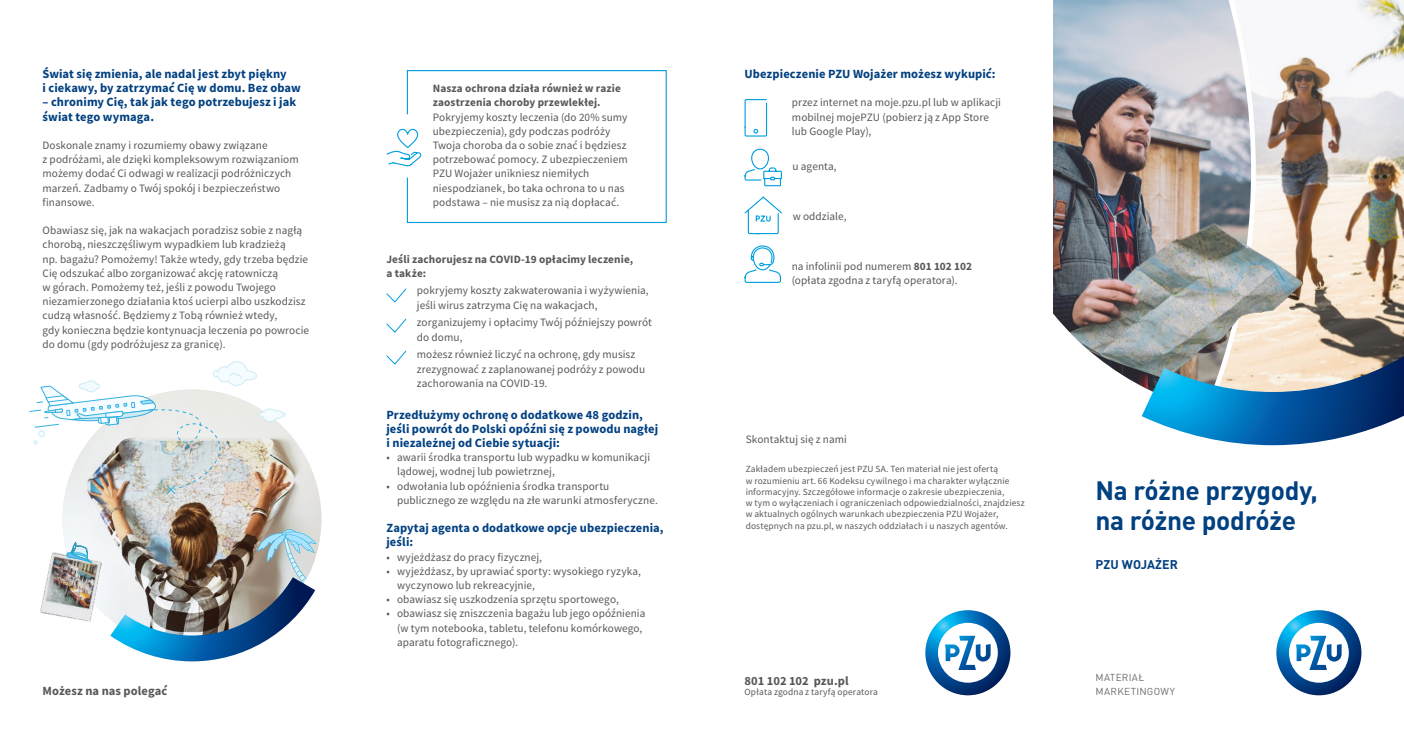
<style>
.page{position:relative;width:1404px;height:745px;background:#fff}
.page>*{position:absolute;margin:0;border:0;box-sizing:border-box;transform-origin:0 0}
._2018_TEKST_REKLAMOWY_POWIEKSZONY{font:700 26.25px/30px "DIN Pro Pl";letter-spacing:-.01em;color:#014081}
.NAGLOWEK{font:700 12.5px/14.1px "Source Sans Pro";letter-spacing:.005em;color:#014081}
.TEKST{font:700 12.5px/14.1px "Source Sans Pro";letter-spacing:.005em;color:#014081}
.INFORMACJA_PRAWNA{font:700 12.5px "Source Sans Pro";letter-spacing:.005em;color:#57585a}
.INFOLINIA_WWW{font:700 12.5px "Source Sans Pro";color:#57585a}
.NAZWA_PRODUKTU{font:700 12.5px "DIN Pro Pl";letter-spacing:.01em;color:#014081}
.TEKST-2{font:11.25px/14.1px "Source Sans Pro";letter-spacing:.005em;color:#57585a}
.NAGLOWEK-2{font:11.25px/14.1px "Source Sans Pro";letter-spacing:.005em;color:#57585a}
.TEKST_BULET{font:11.25px/14.1px "Source Sans Pro";letter-spacing:.005em;color:#57585a}
.TEKST-3{font:700 11.25px/14.1px "Source Sans Pro";letter-spacing:.01em;color:#57585a}
._2018_MATERIAL_MARKETINGOWY{font:10px "DIN Pro Pl";letter-spacing:.03em;color:#6c6d70}
.PRZYPIS{font:9.38px/11.2px "Source Sans Pro";letter-spacing:.01em;color:#57585a}
.INFORMACJA_PRAWNA-2{font:9.38px "Source Sans Pro";letter-spacing:.02em;color:#57585a}
.s1{font-weight:700}
</style>
<div class="page">
<svg style="left:1276px;top:610px;width:85px;height:84px"></svg>
<svg style="left:925px;top:610px;width:85px;height:84px"></svg>
<svg style="left:386px;top:288px;width:21px;height:15px"></svg>
<svg style="left:386px;top:318px;width:21px;height:15px"></svg>
<svg style="left:386px;top:350px;width:21px;height:15px"></svg>
<svg style="left:386px;top:70px;width:281px;height:153px"></svg>
<svg style="left:744px;top:99px;width:23px;height:38px"></svg>
<svg style="left:744px;top:148px;width:38px;height:39px"></svg>
<svg style="left:744px;top:196px;width:38px;height:38px"></svg>
<svg style="left:744px;top:245px;width:37px;height:38px"></svg>
<img style="left:62px;top:430px;width:259px;height:189px">
<img style="left:40px;top:548px;width:69px;height:74px">
<svg style="left:29px;top:361px;width:257px;height:133px"></svg>
<svg style="left:66px;top:542px;width:27px;height:21px"></svg>
<img style="left:110px;top:523px;width:212px;height:138px">
<img style="left:1053px;top:0;width:88px;height:386px">
<img style="left:1141px;top:0;width:262px;height:446px">
<p class="TEKST" style="left:43px;top:67px;width:260px">Świat się zmienia, ale nadal jest zbyt piękny<br>i ciekawy, by zatrzymać Cię w domu. Bez obaw</p>
<p class="TEKST" style="left:43px;top:95px;width:255px">– chronimy Cię, tak jak tego potrzebujesz i jak świat tego wymaga.</p>
<p class="TEKST-2" style="left:43px;top:138px;width:258px">Doskonale znamy i rozumiemy obawy związane<br>z podróżami, ale dzięki kompleksowym rozwiązaniom możemy dodać Ci odwagi w realizacji podróżniczych marzeń. Zadbamy o Twój spokój i bezpieczeństwo finansowe.</p>
<p class="TEKST-2" style="left:43px;top:223px;width:268px">Obawiasz się, jak na wakacjach poradzisz sobie z nagłą chorobą, nieszczęśliwym wypadkiem lub kradzieżą<br>np. bagażu? Pomożemy! Także wtedy, gdy trzeba będzie Cię odszukać albo zorganizować akcję ratowniczą<br>w górach. Pomożemy też, jeśli z powodu Twojego niezamierzonego działania ktoś ucierpi albo uszkodzisz cudzą własność. Będziemy z Tobą również wtedy,<br>gdy konieczna będzie kontynuacja leczenia po powrocie do domu (gdy podróżujesz za granicę).</p>
<p class="INFORMACJA_PRAWNA" style="left:43px;top:682px;width:126px">Możesz na nas polegać</p>
<p class="TEKST-2" style="left:433px;top:81px;width:196px"><span class="s1">Nasza ochrona działa również w razie zaostrzenia choroby przewlekłej.<br></span>Pokryjemy koszty leczenia (do 20% sumy ubezpieczenia), gdy podczas podróży Twoja choroba da o sobie znać i będziesz potrzebować pomocy. Z ubezpieczeniem PZU Wojażer unikniesz niemiłych niespodzianek, bo taka ochrona to u nas podstawa – nie musisz za nią dopłacać.</p>
<p class="TEKST-3" style="left:386px;top:251px;width:248px">Jeśli zachorujesz na COVID-19 opłacimy leczenie, a także:</p>
<p class="TEKST-2" style="left:417px;top:283px;width:233px">pokryjemy koszty zakwaterowania i wyżywienia, jeśli wirus zatrzyma Cię na wakacjach,</p>
<p class="TEKST-2" style="left:417px;top:315px;width:236px">zorganizujemy i opłacimy Twój późniejszy powrót do domu,</p>
<p class="TEKST-2" style="left:417px;top:347px;width:230px">możesz również liczyć na ochronę, gdy musisz zrezygnować z zaplanowanej podróży z powodu zachorowania na COVID-19.</p>
<p class="NAGLOWEK" style="left:386px;top:407px;width:273px">Przedłużymy ochronę o dodatkowe 48 godzin, jeśli powrót do Polski opóźni się z powodu nagłej i niezależnej od Ciebie sytuacji:</p>
<p class="TEKST_BULET" style="left:397px;top:450px;width:254px;text-indent:-11px">• awarii środka transportu lub wypadku w komunikacji lądowej, wodnej lub powietrznej,</p>
<p class="TEKST_BULET" style="left:397px;top:478px;width:262px;text-indent:-11px">• odwołania lub opóźnienia środka transportu publicznego ze względu na złe warunki atmosferyczne.</p>
<p class="NAGLOWEK" style="left:386px;top:520px;width:279px">Zapytaj agenta o dodatkowe opcje ubezpieczenia, jeśli:</p>
<p class="TEKST-2" style="left:386px;top:549px;width:157px">• wyjeżdżasz do pracy fizycznej,</p>
<p class="TEKST-2" style="left:397px;top:563px;width:245px;text-indent:-11px">• wyjeżdżasz, by uprawiać sporty: wysokiego ryzyka, wyczynowo lub rekreacyjnie,</p>
<p class="TEKST-2" style="left:386px;top:592px;width:234px">• obawiasz się uszkodzenia sprzętu sportowego,</p>
<p class="TEKST-2" style="left:397px;top:606px;width:250px;text-indent:-11px">• obawiasz się zniszczenia bagażu lub jego opóźnienia (w tym notebooka, tabletu, telefonu komórkowego, aparatu fotograficznego).</p>
<p class="NAGLOWEK" style="left:744px;top:67px;width:253px">Ubezpieczenie PZU Wojażer możesz wykupić:</p>
<p class="NAGLOWEK-2" style="left:791px;top:95px;width:210px">przez internet na moje.pzu.pl lub w aplikacji mobilnej mojePZU (pobierz ją z App Store lub Google Play),</p>
<p class="NAGLOWEK-2" style="left:792px;top:159px;width:46px">u agenta,</p>
<p class="NAGLOWEK-2" style="left:792px;top:209px;width:55px">w oddziale,</p>
<p class="NAGLOWEK-2" style="left:791px;top:258px;width:182px">na infolinii pod numerem <span class="s1">801 102 102 </span>(opłata zgodna z taryfą operatora).</p>
<p class="TEKST-2" style="left:745px;top:432px;width:103px">Skontaktuj się z nami</p>
<p class="PRZYPIS" style="left:745px;top:463px;width:280px">Zakładem ubezpieczeń jest PZU SA. Ten materiał nie jest ofertą<br>w rozumieniu art. 66 Kodeksu cywilnego i ma charakter wyłącznie informacyjny. Szczegółowe informacje o zakresie ubezpieczenia,<br>w tym o wyłączeniach i ograniczeniach odpowiedzialności, znajdziesz w aktualnych ogólnych warunkach ubezpieczenia PZU Wojażer, dostępnych na pzu.pl, w naszych oddziałach i u naszych agentów.</p>
<p class="INFOLINIA_WWW" style="left:744px;top:671px;width:106px">801 102 102 pzu.pl</p>
<p class="INFORMACJA_PRAWNA-2" style="left:744px;top:685px;width:135px">Opłata zgodna z taryfą operatora</p>
<p class="_2018_TEKST_REKLAMOWY_POWIEKSZONY" style="left:1095px;top:474px;width:224px">Na różne przygody, na różne podróże</p>
<p class="NAZWA_PRODUKTU" style="left:1095px;top:556px;width:84px">PZU WOJAŻER</p>
<p class="_2018_MATERIAL_MARKETINGOWY" style="left:1095px;top:670px;width:50px">MATERIAŁ</p>
<p class="_2018_MATERIAL_MARKETINGOWY" style="left:1095px;top:684px;width:81px">MARKETINGOWY</p>
</div>
